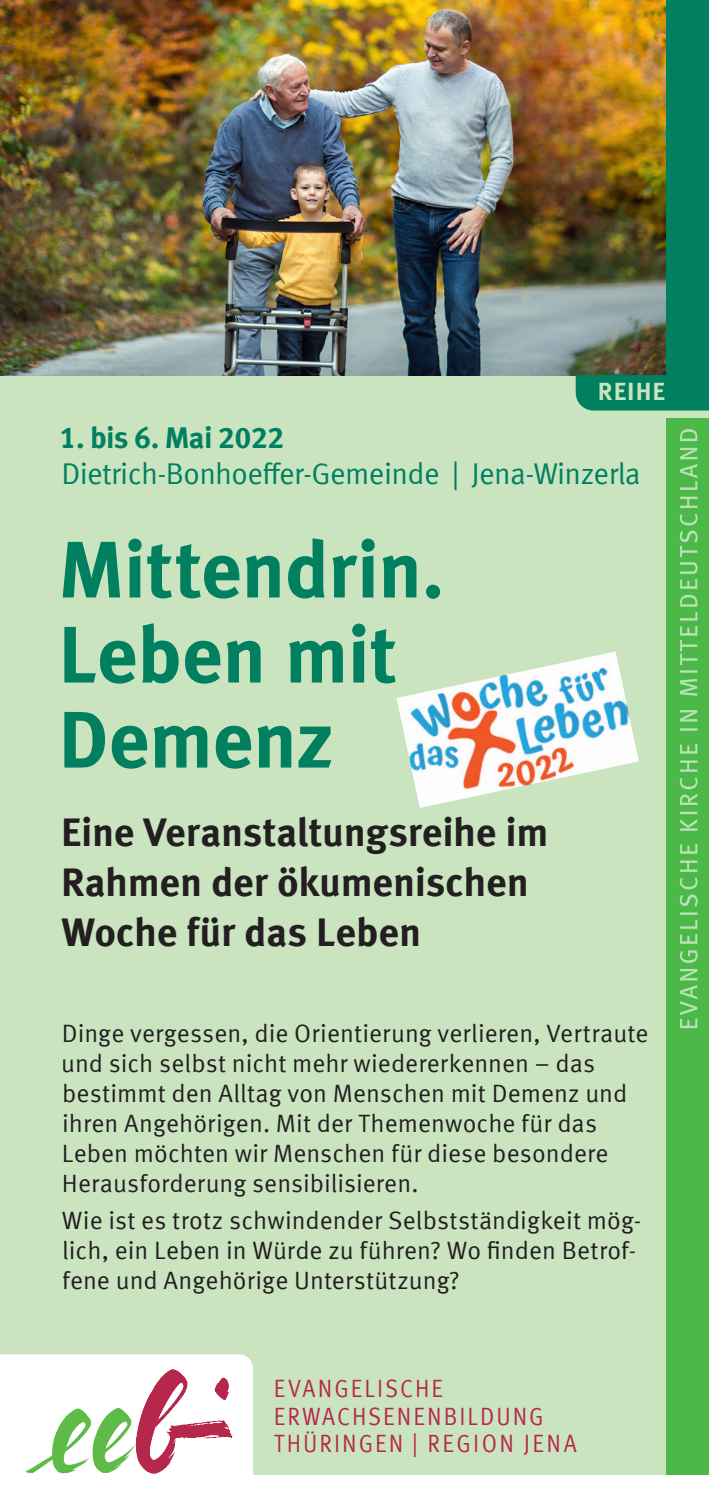
<style>
.page{position:relative;width:709px;height:1489px;background:#fff}
.page>*{position:absolute;margin:0;border:0;box-sizing:border-box;transform-origin:0 0}
.Überschr_1{font:700 80px/85px "Meta Offc";letter-spacing:-.01em;color:#00805f}
.Überschr_2{font:700 40px/50px "Meta Offc";letter-spacing:-.01em;color:#231f20}
.Datum{font:30px/36px "Meta Offc Norm";letter-spacing:-.02em;color:#00805f}
.t1{font:25px/30px "Meta Offc Norm";color:#231f20}
.t2{font:25px/27.5px "Meta Offc Norm";letter-spacing:.09em;color:#b6274b;scale:.9 1}
.t3{font:700 25px "Meta Offc";letter-spacing:.04em;color:#cae4c0}
.s1{font-family:"Meta Offc";font-weight:700}
</style>
<div class="page">
<div style="left:0;top:0;width:709px;height:1474px;background:#cae4c0"></div>
<img style="left:0;top:0;width:666px;height:376px">
<svg style="left:0;top:1354px;width:6px;height:120px"></svg>
<img style="left:6px;top:1354px;width:247px;height:120px">
<div style="left:666px;top:418px;width:43px;height:1056px;background:#4cb848"></div>
<div style="left:666px;top:0;width:43px;height:376px;background:#00805f"></div>
<svg style="left:679px;top:429px;width:18px;height:599px"></svg>
<div style="left:575px;top:375px;width:134px;height:35px;background:#00805f"></div>
<img style="left:396px;top:651px;width:243px;height:157px">
<p class="t3" style="left:598px;top:376px;width:69px">REIHE</p>
<p class="Datum" style="left:60px;top:420px;width:583px"><span class="s1">1. bis 6. Mai 2022<br></span>Dietrich-Bonhoeffer-Gemeinde | Jena-Winzerla</p>
<p class="Überschr_1" style="left:58px;top:529px;width:388px">Mittendrin.<br>Leben mit<br>Demenz</p>
<p class="Überschr_2" style="left:61px;top:808px;width:489px">Eine Veranstaltungsreihe im<br>Rahmen der ökumenischen<br>Woche für das Leben</p>
<p class="t1" style="left:61px;top:1018px;width:589px">Dinge vergessen, die Orientierung verlieren, Vertraute und sich selbst nicht mehr wiedererkennen – das bestimmt den Alltag von Menschen mit Demenz und ihren Angehörigen. Mit der Themenwoche für das Leben möchten wir Menschen für diese besondere Herausforderung sensibilisieren.</p>
<p class="t1" style="left:62px;top:1205px;width:581px">Wie ist es trotz schwindender Selbstständigkeit mög&shy;lich, ein Leben in Würde zu führen? Wo finden Betrof&shy;fene und Angehörige Unterstützung?</p>
<p class="t2" style="left:274px;top:1375px;width:338px">EVANGELISCHE<br>ERWACHSENENBILDUNG<br>THÜRINGEN | REGION JENA</p>
</div>
